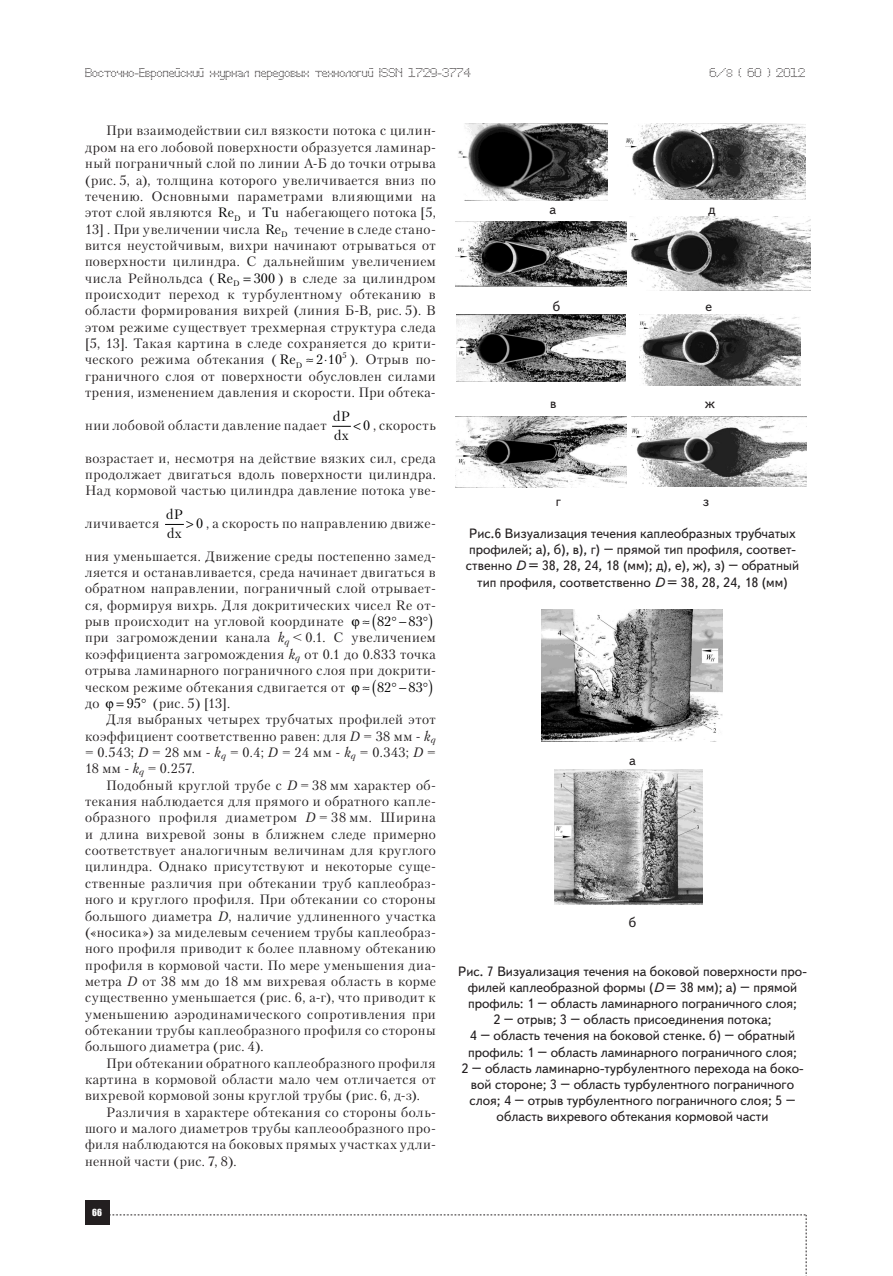
<style>
.page{position:relative;width:893px;height:1276px;background:#fff}
.page>*{position:absolute;margin:0;border:0;box-sizing:border-box;transform-origin:0 0}
.Text{font:13.5px/16.4px "Petersburg C";letter-spacing:.035em;color:#231f20;text-align:justify}
.risunok{font:13.5px/16.2px "Text Book C";color:#231f20;text-align:center}
.t1{font:13.5px "Petersburg C";letter-spacing:.005em;color:#000}
.t2{font:12px "Perfo";letter-spacing:.015em;color:#231f20}
.t3{font:9px "Impact";color:#fff}
.t4{font:7.8px "Petersburg C";color:#000}
.s1{font-size:10.5px}
.s2{color:#000}
.s3{font-style:italic}
</style>
<div class="page">
<div style="left:85px;top:1200px;width:24px;height:25px;background:#231f20"></div>
<svg style="left:109px;top:1214px;width:698px;height:62px"></svg>
<img style="left:455px;top:221px;width:171px;height:65px">
<img style="left:457px;top:315px;width:168px;height:66px">
<img style="left:455px;top:417px;width:171px;height:70px">
<img style="left:625px;top:123px;width:181px;height:76px">
<img style="left:458px;top:123px;width:150px;height:77px">
<img style="left:629px;top:217px;width:181px;height:73px">
<img style="left:639px;top:315px;width:161px;height:71px">
<img style="left:631px;top:417px;width:176px;height:69px">
<img style="left:541px;top:609px;width:182px;height:132px">
<img style="left:555px;top:770px;width:148px;height:135px">
<svg style="left:333px;top:425px;width:18px;height:2px"></svg>
<svg style="left:166px;top:523px;width:18px;height:2px"></svg>
<p class="t2" style="left:85px;top:65px;width:387px">Восточно-Европейский журнал передовых технологий ISSN 1729-3774</p>
<p class="t2" style="left:709px;top:65px;width:97px">6/<span class="s1">8</span> ( 60 ) 2012</p>
<p class="Text" style="left:85px;top:122px;width:352px;text-indent:21px">При взаимодействии сил вязкости потока с цилин&shy;дром на его лобовой поверхности образуется ламинар&shy;ный пограничный слой по линии А-Б до точки отрыва (рис. 5, а), толщина которого увеличивается вниз по течению. Основными параметрами влияющими на этот слой являются <span class="s2">Re</span><sub>D</sub></p>
<p class="Text" style="left:85px;top:204px;width:352px;text-indent:201px">набегающего потока [5,<br>13] . При увеличении числа <span class="s2">Re</span><sub>D</sub></p>
<p class="Text" style="left:248px;top:204px;width:9px">и</p>
<p class="t1" style="left:262px;top:204px;width:18px">Tu</p>
<p class="Text" style="left:85px;top:220px;width:352px;text-indent:210px">течение в следе стано&shy;вится неустойчивым, вихри начинают отрываться от поверхности цилиндра. С дальнейшим увеличением числа Рейнольдса ( <span class="s2">Re</span></p>
<p class="Text" style="left:254px;top:270px;width:184px"><span class="s2">300</span> ) в следе за цилиндром</p>
<p class="t4" style="left:233px;top:279px;width:8px">D</p>
<p class="Text" style="left:85px;top:286px;width:352px">происходит переход к турбулентному обтеканию в области формирования вихрей (линия Б-В, рис. 5). В этом режиме существует трехмерная структура следа [5, 13]. Такая картина в следе сохраняется до крити&shy;ческого режима обтекания ( <span class="s2">Re</span></p>
<p class="t4" style="left:324px;top:351px;width:24px">⋅ 5</p>
<p class="Text" style="left:85px;top:351px;width:352px;text-indent:264px">). Отрыв по&shy;граничного слоя от поверхности обусловлен силами трения, изменением давления и скорости. При обтека-</p>
<p class="Text" style="left:85px;top:417px;width:243px">нии лобовой области давление падает</p>
<p class="t1" style="left:316px;top:352px;width:28px">2 10</p>
<p class="t4" style="left:296px;top:361px;width:8px">D</p>
<p class="t1" style="left:333px;top:408px;width:18px">dP</p>
<p class="Text" style="left:363px;top:417px;width:74px"><span class="s2">0</span> , скорость</p>
<p class="t1" style="left:334px;top:427px;width:16px">dx</p>
<p class="Text" style="left:85px;top:449px;width:352px">возрастает и, несмотря на действие вязких сил, среда продолжает двигаться вдоль поверхности цилиндра.<br>Над кормовой частью цилиндра давление потока уве-</p>
<p class="Text" style="left:85px;top:515px;width:76px">личивается</p>
<p class="t1" style="left:166px;top:506px;width:18px">dP</p>
<p class="Text" style="left:196px;top:515px;width:241px"><span class="s2">0</span> , а скорость по направлению движе-</p>
<p class="t1" style="left:167px;top:526px;width:16px">dx</p>
<p class="Text" style="left:85px;top:547px;width:352px">ния уменьшается. Движение среды постепенно замед&shy;ляется и останавливается, среда начинает двигаться в обратном направлении, пограничный слой отрывает&shy;ся, формируя вихрь. Для докритических чисел Re от&shy;рыв происходит на угловой координате</p>
<p class="t1" style="left:377px;top:613px;width:16px">82</p>
<p class="Text" style="left:85px;top:629px;width:352px">при загромождении канала <span class="s3">k</span><sub>q</sub> &lt; 0.1. С увеличением коэффициента загромождения <span class="s3">k</span><sub>q</sub> от 0.1 до 0.833 точка отрыва ламинарного пограничного слоя при докрити&shy;ческом режиме обтекания сдвигается от</p>
<p class="t1" style="left:399px;top:613px;width:25px">−83</p>
<p class="t1" style="left:377px;top:679px;width:16px">82</p>
<p class="t1" style="left:399px;top:679px;width:25px">−83</p>
<p class="Text" style="left:85px;top:695px;width:16px">до</p>
<p class="t1" style="left:127px;top:695px;width:16px">95</p>
<p class="Text" style="left:153px;top:695px;width:79px">(рис. 5) [13].</p>
<p class="Text" style="left:85px;top:711px;width:352px;text-indent:21px">Для выбраных четырех трубчатых профилей этот коэффициент соответственно равен: для <span class="s3">D</span> = 38 мм - <span class="s3">k</span><sub>q </sub>= 0.543; <span class="s3">D</span> = 28 мм - <span class="s3">k</span><sub>q</sub> = 0.4; <span class="s3">D</span> = 24 мм - <span class="s3">k</span><sub>q</sub> = 0.343; <span class="s3">D</span> = 18 мм - <span class="s3">k</span><sub>q</sub> = 0.257.</p>
<p class="Text" style="left:85px;top:776px;width:352px;text-indent:21px">Подобный круглой трубе с <span class="s3">D</span> = 38 мм характер об&shy;текания наблюдается для прямого и обратного капле&shy;образного профиля диаметром <span class="s3">D</span> = 38 мм. Ширина и длина вихревой зоны в ближнем следе примерно соответствует аналогичным величинам для круглого цилиндра. Однако присутствуют и некоторые суще&shy;ственные различия при обтекании труб каплеобраз&shy;ного и круглого профиля. При обтекании со стороны большого диаметра <span class="s3">D</span>, наличие удлиненного участка («носика») за миделевым сечением трубы каплеобраз&shy;ного профиля приводит к более плавному обтеканию профиля в кормовой части. По мере уменьшения диа&shy;метра <span class="s3">D</span> от 38 мм до 18 мм вихревая область в корме существенно уменьшается (рис. 6, а-г), что приводит к уменьшению аэродинамического сопротивления при обтекании трубы каплеобразного профиля со стороны большого диаметра (рис. 4).</p>
<p class="Text" style="left:85px;top:1054px;width:352px;text-indent:21px">При обтекании обратного каплеобразного профиля картина в кормовой области мало чем отличается от вихревой кормовой зоны круглой трубы (рис. 6, д-з).</p>
<p class="Text" style="left:85px;top:1103px;width:352px;text-indent:21px">Различия в характере обтекания со стороны боль&shy;шого и малого диаметров трубы каплеообразного про&shy;филя наблюдаются на боковых прямых участках удли&shy;ненной части (рис. 7, 8).</p>
<p class="t3" style="left:92px;top:1207px;width:11px">66</p>
<p class="risunok" style="left:549px;top:201px;width:8px">а</p>
<p class="risunok" style="left:708px;top:201px;width:9px">д</p>
<p class="risunok" style="left:553px;top:299px;width:9px">б</p>
<p class="risunok" style="left:705px;top:299px;width:8px">е</p>
<p class="risunok" style="left:550px;top:396px;width:8px">в</p>
<p class="risunok" style="left:705px;top:396px;width:11px">ж</p>
<p class="risunok" style="left:556px;top:493px;width:7px">г</p>
<p class="risunok" style="left:703px;top:493px;width:8px">з</p>
<p class="risunok" style="left:466px;top:525px;width:335px">Рис.6 Визуализация течения каплеобразных трубчатых профилей; а), б), в), г) – прямой тип профиля, соответ&shy;ственно <span class="s3">D</span> = 38, 28, 24, 18 (мм); д), е), ж), з) – обратный тип профиля, соответственно <span class="s3">D</span> = 38, 28, 24, 18 (мм)</p>
<p class="risunok" style="left:629px;top:752px;width:8px">а</p>
<p class="risunok" style="left:629px;top:914px;width:9px">б</p>
<p class="risunok" style="left:458px;top:963px;width:350px">Рис. 7 Визуализация течения на боковой поверхности про&shy;филей каплеобразной формы (<span class="s3">D</span> = 38 мм); а) – прямой профиль: 1 – область ламинарного пограничного слоя;<br>2 – отрыв; 3 – область присоединения потока;<br>4 – область течения на боковой стенке. б) – обратный профиль: 1 – область ламинарного пограничного слоя;<br>2 – область ламинарно-турбулентного перехода на боко&shy;вой стороне; 3 – область турбулентного пограничного слоя; 4 – отрыв турбулентного пограничного слоя; 5 – область вихревого обтекания кормовой части</p>
</div>
